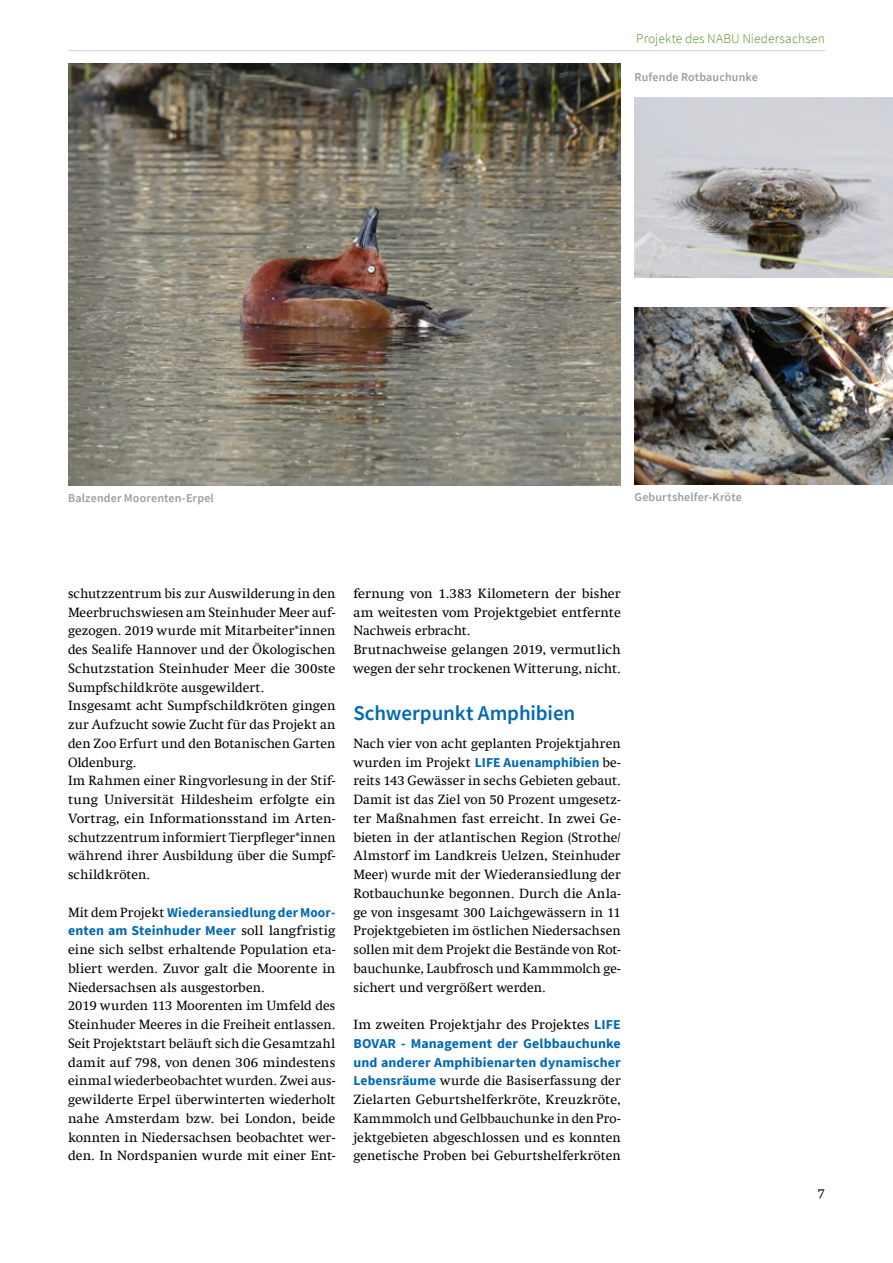
<style>
.page{position:relative;width:893px;height:1263px;background:#fff}
.page>*{position:absolute;margin:0;border:0;box-sizing:border-box;transform-origin:0 0}
.t1{font:600 21px "Source Sans Pro";letter-spacing:-.005em;color:#0069b4}
.t2{font:13.5px/18.8px "Swift Com";letter-spacing:.005em;color:#000}
.t3{font:700 13.5px/18.8px "Source Sans Pro";letter-spacing:.01em;color:#0069b4}
.t4{font:300 13.5px "Source Sans Pro";letter-spacing:.01em;color:#5e9021}
.t5{font:600 12px "Source Sans Pro";letter-spacing:.015em;color:#9c9d9d}
.s1{font-family:"Swift Com";font-weight:400;color:#000}
.s2{font-family:"Source Sans Pro";font-weight:700;color:#0069b4}
</style>
<div class="page">
<hr style="left:68px;top:50px;width:757px;height:1px;background:#cfd0d0">
<img style="left:68px;top:64px;width:553px;height:422px">
<img style="left:634px;top:97px;width:259px;height:181px">
<img style="left:634px;top:307px;width:259px;height:178px">
<p class="t4" style="left:636px;top:30px;width:190px">Projekte des NABU Niedersachsen</p>
<p class="t5" style="left:634px;top:69px;width:125px">Rufende Rotbauchunke</p>
<p class="t5" style="left:68px;top:490px;width:147px">Balzender Moorenten-Erpel</p>
<p class="t5" style="left:634px;top:489px;width:109px">Geburtshelfer-Kröte</p>
<p class="t2" style="left:68px;top:584px;width:269px">schutzzentrum bis zur Auswilderung in den Meerbruchswiesen am Steinhuder Meer auf&shy;gezogen. 2019 wurde mit Mitarbeiter*innen des Sealife Hannover und der Ökologischen Schutzstation Steinhuder Meer die 300ste Sumpfschildkröte ausgewildert.<br>Insgesamt acht Sumpfschildkröten gingen zur Aufzucht sowie Zucht für das Projekt an den Zoo Erfurt und den Botanischen Garten Oldenburg.<br>Im Rahmen einer Ringvorlesung in der Stif&shy;tung Universität Hildesheim erfolgte ein Vortrag, ein Informationsstand im Arten&shy;schutzzentrum informiert Tierpfleger*innen während ihrer Ausbildung über die Sumpf&shy;schildkröten.</p>
<p class="t3" style="left:68px;top:902px;width:269px"><span class="s1">Mit dem Projekt</span> Wiederansiedlung der Moor&shy;enten am Steinhuder Meer <span class="s1">soll langfristig</span></p>
<p class="t2" style="left:68px;top:940px;width:269px">eine sich selbst erhaltende Population eta&shy;bliert werden. Zuvor galt die Moorente in Niedersachsen als ausgestorben.<br>2019 wurden 113 Moorenten im Umfeld des Steinhuder Meeres in die Freiheit entlassen.<br>Seit Projektstart beläuft sich die Gesamtzahl damit auf 798, von denen 306 mindestens einmal wiederbeobachtet wurden. Zwei aus&shy;gewilderte Erpel überwinterten wiederholt nahe Amsterdam bzw. bei London, beide konnten in Niedersachsen beobachtet wer&shy;den. In Nordspanien wurde mit einer Ent-</p>
<p class="t2" style="left:353px;top:584px;width:269px">fernung von 1.383 Kilometern der bisher am weitesten vom Projektgebiet entfernte Nachweis erbracht.<br>Brutnachweise gelangen 2019, vermutlich wegen der sehr trockenen Witterung, nicht.</p>
<h1 class="t1" style="left:353px;top:699px;width:223px">Schwerpunkt Amphibien</h1>
<p class="t2" style="left:353px;top:734px;width:269px;text-align:justify">Nach vier von acht geplanten Projektjahren wurden im Projekt <span class="s2">LIFE Auenamphibien</span> be&shy;reits 143 Gewässer in sechs Gebieten gebaut.<br>Damit ist das Ziel von 50 Prozent umgesetz&shy;ter Maßnahmen fast erreicht. In zwei Ge&shy;bieten in der atlantischen Region (Strothe/ Almstorf im Landkreis Uelzen, Steinhuder Meer) wurde mit der Wiederansiedlung der Rotbauchunke begonnen. Durch die Anla&shy;ge von insgesamt 300 Laichgewässern in 11<br>Projektgebieten im östlichen Niedersachsen sollen mit dem Projekt die Bestände von Rot&shy;bauchunke, Laubfrosch und Kammmolch ge&shy;sichert und vergrößert werden.</p>
<p class="t2" style="left:353px;top:1015px;width:269px">Im zweiten Projektjahr des Projektes <span class="s2">LIFE</span></p>
<p class="t3" style="left:353px;top:1034px;width:269px">BOVAR - Management der Gelbbauchunke und anderer Amphibienarten dynamischer</p>
<p class="t2" style="left:353px;top:1071px;width:269px;text-align:justify"><span class="s2">Lebensräume</span> wurde die Basiserfassung der Zielarten Geburtshelferkröte, Kreuzkröte, Kammmolch und Gelbbauchunke in den Pro&shy;jektgebieten abgeschlossen und es konnten genetische Proben bei Geburtshelferkröten</p>
<p class="t2" style="left:818px;top:1184px;width:9px">7</p>
</div>
